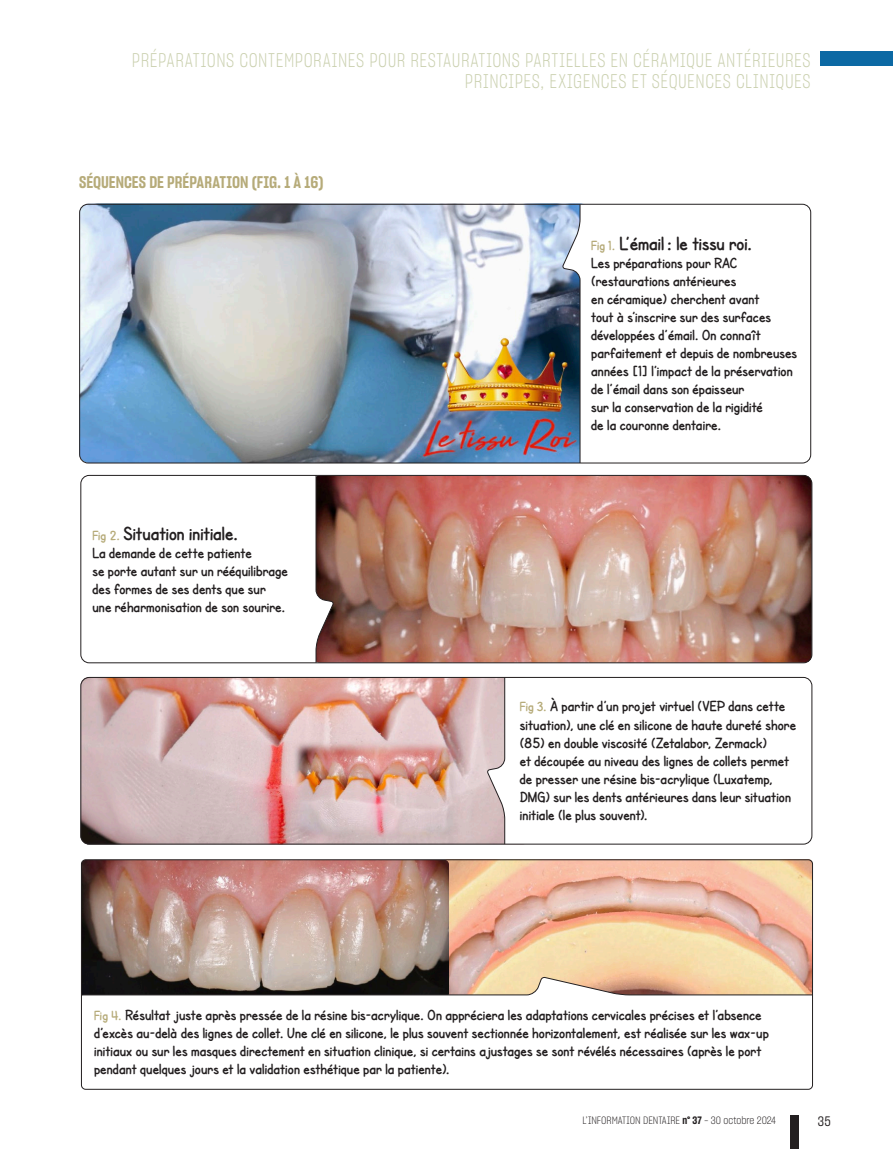
<style>
.page{position:relative;width:893px;height:1149px;background:#fff}
.page>*{position:absolute;margin:0;border:0;box-sizing:border-box;transform-origin:0 0}
.t1{font:19.5px/21px "Sharp Grotesk Light 15";letter-spacing:.035em;color:#c9cfad;text-align:right;scale:.9 1}
._2022-ID-Legende{font:700 19.5px "SF Cartoonist Hand";color:#231f20}
._2022-ID-Inter_2{font:16.5px "Sharp Grotesk Semi Bold 15";color:#b6ab79}
._2022-ID-Legende-2{font:700 15px/18px "SF Cartoonist Hand";letter-spacing:.005em;color:#231f20}
.t2{font:13.5px "Sharp Grotesk Book 15";color:#231f20}
.t3{font:10.5px "Sharp Grotesk Light 15";color:#231f20}
.s1{font-size:13.5px;color:#b6ab79}
.s2{font-family:"Sharp Grotesk Semi Bold 15"}
</style>
<div class="page">
<div style="left:821px;top:51px;width:72px;height:15px;background:#0c69a4"></div>
<div style="left:791px;top:1114px;width:8px;height:34px;background:#231f20"></div>
<img style="left:79px;top:203px;width:511px;height:260px">
<svg style="left:561px;top:204px;width:250px;height:259px"></svg>
<div style="left:79px;top:204px;width:732px;height:259px;border:1px solid #231f20;border-radius:8px"></div>
<img style="left:335px;top:475px;width:477px;height:187px">
<img style="left:80px;top:678px;width:406px;height:166px">
<img style="left:449px;top:861px;width:362px;height:114px">
<img style="left:83px;top:861px;width:366px;height:114px">
<svg style="left:81px;top:475px;width:254px;height:187px"></svg>
<div style="left:80px;top:475px;width:732px;height:188px;border:1px solid #231f20;border-radius:8px"></div>
<svg style="left:486px;top:678px;width:326px;height:165px"></svg>
<div style="left:80px;top:676px;width:732px;height:168px;border:1px solid #231f20;border-radius:9px"></div>
<svg style="left:81px;top:975px;width:730px;height:113px"></svg>
<div style="left:81px;top:859px;width:732px;height:230px;border:1px solid #231f20;border-radius:4px"></div>
<h1 class="t1" style="left:132px;top:48px;width:755px">PRÉPARATIONS CONTEMPORAINES POUR RESTAURATIONS PARTIELLES EN CÉRAMIQUE ANTÉRIEURES<br>PRINCIPES, EXIGENCES ET SÉQUENCES CLINIQUES</h1>
<p class="_2022-ID-Inter_2" style="left:79px;top:171px;width:246px">SÉQUENCES DE PRÉPARATION (FIG. 1 À 16)</p>
<p class="_2022-ID-Legende" style="left:92px;top:522px;width:147px"><span class="s1">Fig 2.</span> Situation initiale.</p>
<p class="_2022-ID-Legende-2" style="left:92px;top:543px;width:197px">La demande de cette patiente<br>se porte autant sur un rééquilibrage des formes de ses dents que sur une réharmonisation de son sourire.</p>
<p class="_2022-ID-Legende" style="left:591px;top:232px;width:163px"><span class="s1">Fig 1.</span> L’émail: le tissu roi.</p>
<p class="_2022-ID-Legende-2" style="left:591px;top:254px;width:208px">Les préparations pour RAC (restaurations antérieures<br>en céramique) cherchent avant<br>tout à s’inscrire sur des surfaces développées d’émail. On connaît parfaitement et depuis de nombreuses années [1] l’impact de la préservation de l’émail dans son épaisseur<br>sur la conservation de la rigidité<br>de la couronne dentaire.</p>
<p class="_2022-ID-Legende-2" style="left:520px;top:697px;width:278px"><span class="s1">Fig 3.</span> À partir d’un projet virtuel (VEP dans cette situation), une clé en silicone de haute dureté shore (85) en double viscosité (Zetalabor, Zermack)<br>et découpée au niveau des lignes de collets permet de presser une résine bis-acrylique (Luxatemp, DMG) sur les dents antérieures dans leur situation initiale (le plus souvent).</p>
<p class="_2022-ID-Legende-2" style="left:94px;top:1005px;width:676px"><span class="s1">Fig 4.</span> Résultat juste après pressée de la résine bis-acrylique. On appréciera les adaptations cervicales précises et l’absence d’excès au-delà des lignes de collet. Une clé en silicone, le plus souvent sectionnée horizontalement, est réalisée sur les wax-up initiaux ou sur les masques directement en situation clinique, si certains ajustages se sont révélés nécessaires (après le port pendant quelques jours et la validation esthétique par la patiente).</p>
<p class="t3" style="left:582px;top:1112px;width:195px">L’INFORMATION DENTAIRE <span class="s2">n° 37</span> - 30 octobre 2024</p>
<p class="t2" style="left:818px;top:1111px;width:15px">35</p>
</div>
